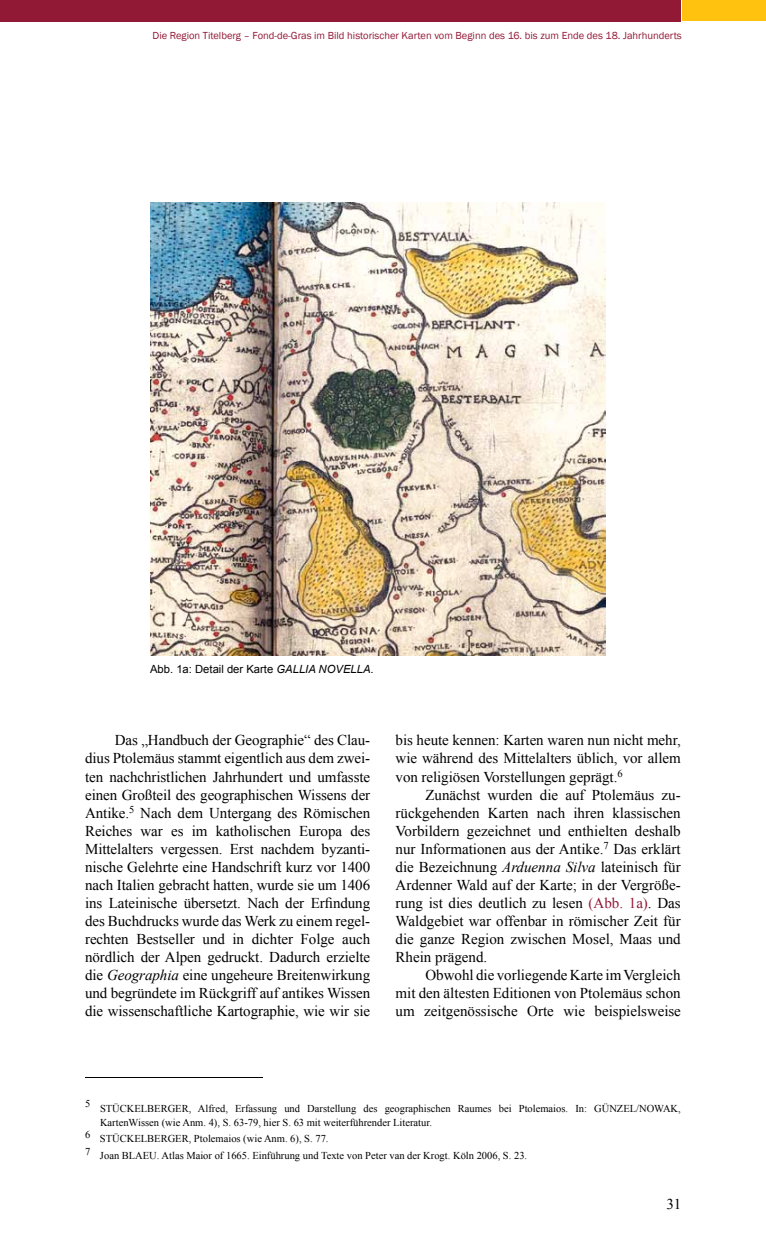
<style>
.page{position:relative;width:766px;height:1255px;background:#fff}
.page>*{position:absolute;margin:0;border:0;box-sizing:border-box;transform-origin:0 0}
.t1{font:15px/18px "Times New Roman";letter-spacing:-.005em;color:#000;text-align:justify}
.t2{font:11.25px "Arial";color:#000}
.t3{font:10.5px/16.8px "Times New Roman";color:#000}
.t4{font:10.5px "Franklin Gothic";color:#921936}
.s1{font-style:italic}
.s2{color:#921936}
</style>
<div class="page">
<div style="left:0;top:0;width:680px;height:21px;background:#921936"></div>
<div style="left:682px;top:0;width:83px;height:21px;background:#ffc20e"></div>
<img style="left:150px;top:202px;width:455px;height:453px">
<hr style="left:85px;top:1076px;width:177px;height:1px;background:#000">
<p class="t4" style="left:152px;top:29px;width:530px">Die Region Titelberg – Fond-de-Gras im Bild historischer Karten vom Beginn des 16. bis zum Ende des 18. Jahrhunderts</p>
<p class="t2" style="left:150px;top:662px;width:225px">Abb. 1a: Detail der Karte <span class="s1">GALLIA NOVELLA</span>.</p>
<p class="t1" style="left:85px;top:731px;width:286px;text-indent:30px">Das „Handbuch der Geographie“ des Clau&shy;dius Ptolemäus stammt eigentlich aus dem zwei&shy;ten nachchristlichen Jahrhundert und umfasste einen Großteil des geographischen Wissens der Antike.<sup>5</sup> Nach dem Untergang des Römischen Reiches war es im katholischen Europa des Mittelalters vergessen. Erst nachdem byzanti&shy;nische Gelehrte eine Handschrift kurz vor 1400 nach Italien gebracht hatten, wurde sie um 1406 ins Lateinische übersetzt. Nach der Erfindung des Buchdrucks wurde das Werk zu einem regel&shy;rechten Bestseller und in dichter Folge auch nördlich der Alpen gedruckt. Dadurch erzielte die <span class="s1">Geographia</span> eine ungeheure Breitenwirkung und begründete im Rückgriff auf antikes Wissen die wissenschaftliche Kartographie, wie wir sie</p>
<p class="t1" style="left:395px;top:731px;width:286px">bis heute kennen: Karten waren nun nicht mehr, wie während des Mittelalters üblich, vor allem von religiösen Vorstellungen geprägt.<sup>6</sup></p>
<p class="t1" style="left:395px;top:785px;width:286px;text-indent:30px">Zunächst wurden die auf Ptolemäus zu&shy;rückgehenden Karten nach ihren klassischen Vorbildern gezeichnet und enthielten deshalb nur Informationen aus der Antike.<sup>7</sup> Das erklärt die Bezeichnung <span class="s1">Arduenna Silva</span> lateinisch für Ardenner Wald auf der Karte; in der Vergröße&shy;rung ist dies deutlich zu lesen <span class="s2">(Abb. 1a)</span>. Das Waldgebiet war offenbar in römischer Zeit für die ganze Region zwischen Mosel, Maas und Rhein prägend.</p>
<p class="t1" style="left:395px;top:965px;width:286px;text-indent:30px">Obwohl die vorliegende Karte im Vergleich mit den ältesten Editionen von Ptolemäus schon um zeitgenössische Orte wie beispielsweise</p>
<p class="t3" style="left:85px;top:1099px;width:29px">5 Stückelberger</p>
<p class="t3" style="left:189px;top:1099px;width:421px">, Alfred, Erfassung und Darstellung des geographischen Raumes bei Ptolemaios. In: Günzel</p>
<p class="t3" style="left:636px;top:1099px;width:20px">/Nowak</p>
<p class="t3" style="left:678px;top:1099px;width:4px">,</p>
<p class="t3" style="left:85px;top:1113px;width:348px;text-indent:15px">KartenWissen (wie Anm. 4), S. 63-79, hier S. 63 mit weiterführender Literatur.<br>6 Stückelberger</p>
<p class="t3" style="left:189px;top:1130px;width:141px">, Ptolemaios (wie Anm. 6), S. 77.</p>
<p class="t3" style="left:85px;top:1147px;width:52px">7 Joan Blaeu</p>
<p class="t3" style="left:157px;top:1147px;width:372px">. Atlas Maior of 1665. Einführung und Texte von Peter van der Krogt. Köln 2006, S. 23.</p>
<p class="t1" style="left:666px;top:1194px;width:16px">31</p>
</div>
